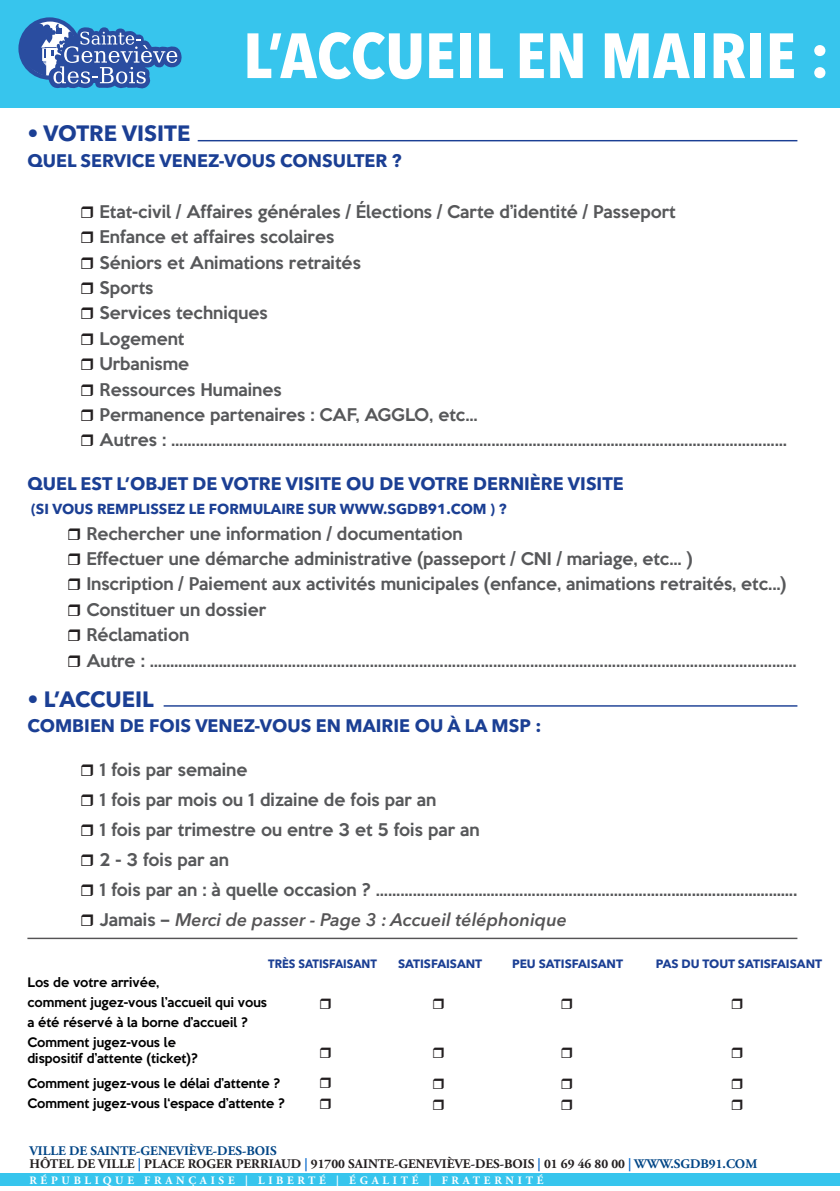
<style>
.page{position:relative;width:840px;height:1191px;background:#fff}
.page>*{position:absolute;margin:0;border:0;box-sizing:border-box;transform-origin:0 0}
.t1{font:700 condensed 63.2px "Avenir Next LT Pro";color:#fff;scale:1.08 1}
.t2{font:700 22px "Avenir Next LT Pro";color:#1b3f94}
.t3{font:700 18px "Avenir Next LT Pro";color:#1b3f94}
.t4{font:italic 600 18px "Avenir Next LT Pro";color:#555455}
.t5{font:500 16px "Keep Calm";color:#57585a}
.t6{font:700 14.4px "Avenir Next LT Pro";color:#1b3f94}
.Contenu_du_cadre{font:700 13.2px/13.2px "Adobe Garamond Pro";color:#231f20}
.t7{font:500 12px "Keep Calm";color:#000001}
.t8{font:700 12px "Avenir Next LT Pro";color:#1b3f94}
.t9{font:700 12px "Avenir Next LT Pro";color:#1b3f94;scale:.93 1}
.Contenu_du_cadre-2{font:700 11.2px "Adobe Garamond Pro";letter-spacing:.335em;color:#fff}
.s1{font-family:"Keep Calm";font-weight:500;font-style:normal;font-size:16px;color:#57585a}
.s2{color:#004586}
.s3{color:#06c}
</style>
<div class="page">
<div style="left:0;top:0;width:839px;height:108px;background:#37c5ed"></div>
<div style="left:0;top:1173px;width:839px;height:13px;background:#37c5ed"></div>
<hr style="left:197px;top:140px;width:600px;height:1px;background:#1b3f94">
<hr style="left:163px;top:705px;width:634px;height:1px;background:#1b3f94">
<hr style="left:27px;top:937px;width:770px;height:2px;background:#555455">
<svg style="left:18px;top:17px;width:63px;height:63px"></svg>
<svg style="left:22px;top:23px;width:160px;height:66px"></svg>
<p class="t1" style="left:243px;top:17px;width:544px">L’ACCUEIL EN MAIRIE :</p>
<p class="t2" style="left:27px;top:120px;width:164px">• VOTRE VISITE</p>
<p class="t3" style="left:27px;top:149px;width:375px">QUEL SERVICE VENEZ-VOUS CONSULTER ?</p>
<p class="t5" style="left:99px;top:197px;width:577px">Etat-civil / Affaires générales / Élections / Carte d’identité / Passeport</p>
<p class="t5" style="left:99px;top:223px;width:236px">Enfance et affaires scolaires</p>
<p class="t5" style="left:99px;top:248px;width:263px">Séniors et Animations retraités</p>
<p class="t5" style="left:99px;top:274px;width:55px">Sports</p>
<p class="t5" style="left:99px;top:299px;width:170px">Services techniques</p>
<p class="t5" style="left:99px;top:324px;width:86px">Logement</p>
<p class="t5" style="left:99px;top:350px;width:91px">Urbanisme</p>
<p class="t5" style="left:99px;top:375px;width:183px">Ressources Humaines</p>
<p class="t5" style="left:99px;top:401px;width:379px">Permanence partenaires : CAF, AGGLO, etc…</p>
<p class="t5" style="left:99px;top:426px;width:688px">Autres : ……………………………………………………………………………………………………………………………………</p>
<p class="t3" style="left:27px;top:473px;width:597px">QUEL EST L’OBJET DE VOTRE VISITE OU DE VOTRE DERNIÈRE VISITE</p>
<p class="t6" style="left:31px;top:500px;width:477px">(SI VOUS REMPLISSEZ LE FORMULAIRE SUR WWW.SGDB91.COM ) ?</p>
<p class="t5" style="left:86px;top:519px;width:377px">Rechercher une information / documentation</p>
<p class="t5" style="left:86px;top:545px;width:607px">Effectuer une démarche administrative (passeport / CNI / mariage, etc… )</p>
<p class="t5" style="left:86px;top:570px;width:701px">Inscription / Paiement aux activités municipales (enfance, animations retraités, etc...)</p>
<p class="t5" style="left:86px;top:595px;width:181px">Constituer un dossier</p>
<p class="t5" style="left:86px;top:621px;width:104px">Réclamation</p>
<p class="t5" style="left:86px;top:646px;width:711px">Autre : …..............................……………………………………………………………………………..………………………………</p>
<p class="t2" style="left:27px;top:685px;width:128px">• L’ACCUEIL</p>
<p class="t3" style="left:27px;top:714px;width:515px">COMBIEN DE FOIS VENEZ-VOUS EN MAIRIE OU À LA MSP :</p>
<p class="t5" style="left:99px;top:755px;width:149px">1 fois par semaine</p>
<p class="t5" style="left:99px;top:785px;width:338px">1 fois par mois ou 1 dizaine de fois par an</p>
<p class="t5" style="left:99px;top:815px;width:381px">1 fois par trimestre ou entre 3 et 5 fois par an</p>
<p class="t5" style="left:99px;top:846px;width:131px">2 - 3 fois par an</p>
<p class="t5" style="left:99px;top:876px;width:698px">1 fois par an : à quelle occasion ? ………………………………………………………………...............................</p>
<p class="t4" style="left:99px;top:909px;width:468px"><span class="s1">Jamais –</span> Merci de passer - Page 3 : Accueil téléphonique</p>
<p class="t9" style="left:268px;top:956px;width:118px">TRÈS SATISFAISANT</p>
<p class="t8" style="left:398px;top:956px;width:86px">SATISFAISANT</p>
<p class="t8" style="left:511px;top:956px;width:112px">PEU SATISFAISANT</p>
<p class="t8" style="left:655px;top:956px;width:168px">PAS DU TOUT SATISFAISANT</p>
<p class="t7" style="left:27px;top:971px;width:133px">Los de votre arrivée,</p>
<p class="t7" style="left:27px;top:991px;width:241px">comment jugez-vous l’accueil qui vous</p>
<p class="t7" style="left:27px;top:1011px;width:222px">a été réservé à la borne d’accueil ?</p>
<p class="t7" style="left:27px;top:1032px;width:150px">Comment jugez-vous le</p>
<p class="t7" style="left:27px;top:1048px;width:172px">dispositif d’attente (ticket)?</p>
<p class="t7" style="left:27px;top:1072px;width:254px">Comment jugez-vous le délai d’attente ?</p>
<p class="t7" style="left:27px;top:1092px;width:259px">Comment jugez-vous l‘espace d’attente ?</p>
<p class="Contenu_du_cadre" style="left:29px;top:1144px;width:729px"><span class="s2">VILLE DE SAINTE-GENEVIÈVE-DES-BOIS<br></span>HÔTEL DE VILLE <span class="s3">|</span> PLACE ROGER PERRIAUD <span class="s3">|</span> 91700 SAINTE-GENEVIÈVE-DES-BOIS <span class="s3">|</span> 01 69 46 80 00 <span class="s3">|</span> <span class="s2">WWW.SGDB91.COM</span></p>
<p class="Contenu_du_cadre-2" style="left:29px;top:1174px;width:515px">RÉPUBLIQUE FRANÇAISE | LIBERTÉ | ÉGALITÉ | FRATERNITÉ</p>
</div>
